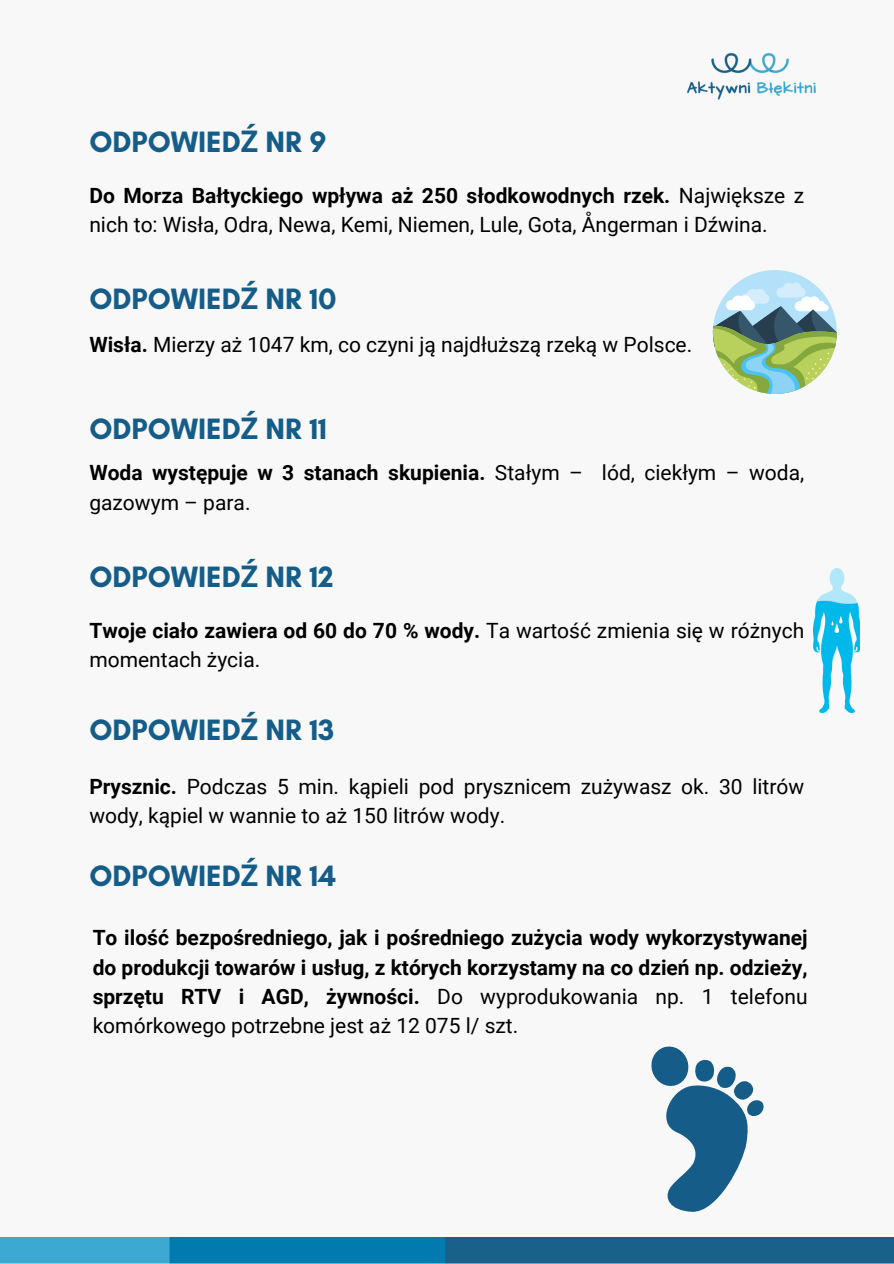
<style>
.page{position:relative;width:894px;height:1264px;background:#fff}
.page>*{position:absolute;margin:0;border:0;box-sizing:border-box;transform-origin:0 0}
.t1{font:700 30px "Glacial Indifference";color:#155d88}
.t2{font:21px/29.2px "Roboto";color:#000}
.t3{font:700 21px/29.2px "Roboto";color:#000;text-align:justify}
.s1{font-family:"Noto Sans"}
.s2{font-weight:700}
.s3{font-weight:400}
</style>
<div class="page">
<div style="left:0;top:0;width:893px;height:1263px;background:#f8f8f8"></div>
<img style="left:0;top:1237px;width:893px;height:26px">
<svg style="left:651px;top:1046px;width:113px;height:166px"></svg>
<img style="left:813px;top:568px;width:46px;height:144px">
<svg style="left:712px;top:270px;width:124px;height:124px"></svg>
<img style="left:686px;top:52px;width:130px;height:48px">
<p class="t1" style="left:89px;top:123px;width:238px">ODPOWIED<span class="s1">Ź</span> NR 9</p>
<p class="t2" style="left:89px;top:181px;width:716px"><span class="s2">Do Morza Bałtyckiego wpływa aż 250 słodkowodnych rzek.</span> Największe z nich to: Wisła, Odra, Newa, Kemi, Niemen, Lule, Gota, Ångerman i Dźwina.</p>
<h1 class="t1" style="left:89px;top:280px;width:249px">ODPOWIED<span class="s1">Ź</span> NR 10</h1>
<p class="t2" style="left:89px;top:330px;width:604px"><span class="s2">Wisła.</span> Mierzy aż 1047 km, co czyni ją najdłuższą rzeką w Polsce.</p>
<h1 class="t1" style="left:89px;top:410px;width:239px">ODPOWIED<span class="s1">Ź</span> NR 11</h1>
<p class="t2" style="left:89px;top:458px;width:716px"><span class="s2">Woda występuje w 3 stanach skupienia.</span> Stałym – lód, ciekłym – woda, gazowym – para.</p>
<h1 class="t1" style="left:89px;top:558px;width:246px">ODPOWIED<span class="s1">Ź</span> NR 12</h1>
<p class="t2" style="left:89px;top:616px;width:716px"><span class="s2">Twoje ciało zawiera od 60 do 70 % wody.</span> Ta wartość zmienia się w różnych momentach życia.</p>
<h1 class="t1" style="left:89px;top:711px;width:246px">ODPOWIED<span class="s1">Ź</span> NR 13</h1>
<p class="t2" style="left:89px;top:772px;width:716px"><span class="s2">Prysznic.</span> Podczas 5 min. kąpieli pod prysznicem zużywasz ok. 30 litrów wody, kąpiel w wannie to aż 150 litrów wody.</p>
<p class="t1" style="left:89px;top:857px;width:248px">ODPOWIED<span class="s1">Ź</span> NR 14</p>
<h1 class="t3" style="left:93px;top:923px;width:716px">To ilość bezpośredniego, jak i pośredniego zużycia wody wykorzystywanej do produkcji towarów i usług, z których korzystamy na co dzień np. odzieży, sprzętu RTV i AGD, żywności. <span class="s3">Do wyprodukowania np. 1 telefonu komórkowego potrzebne jest aż 12 075 l/ szt.</span></h1>
</div>
